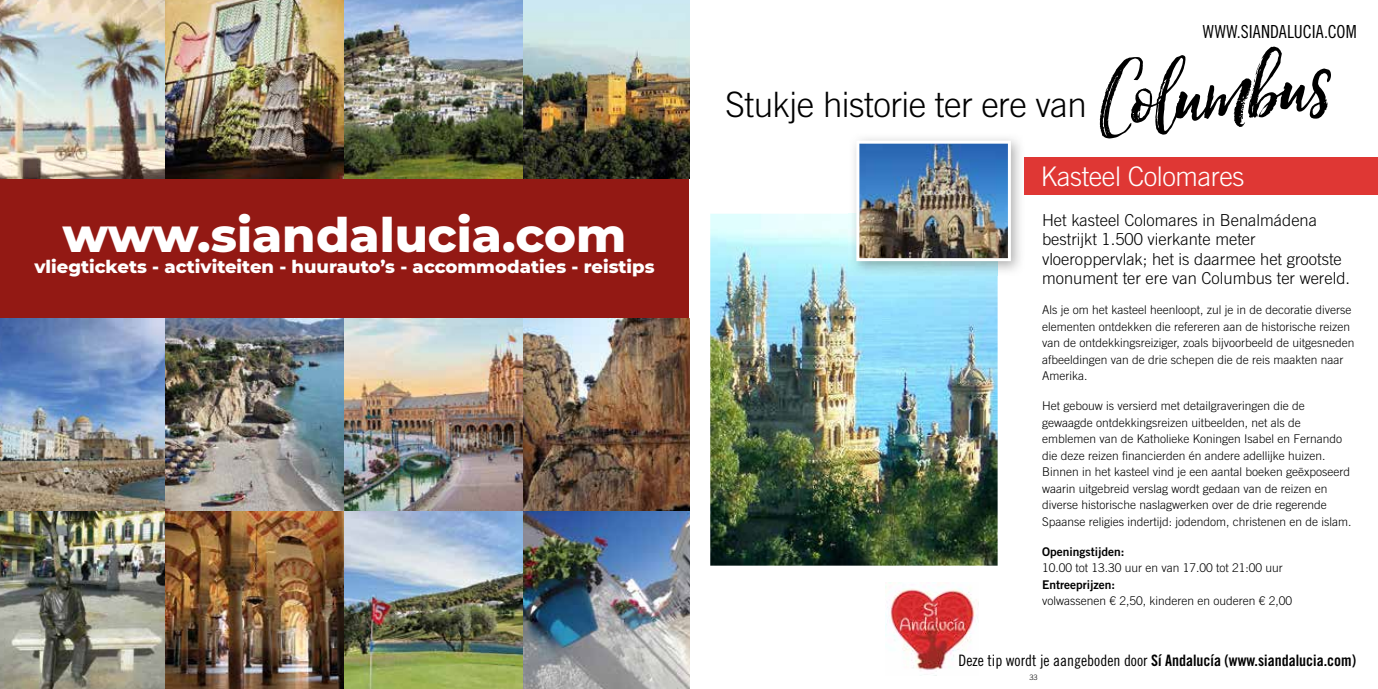
<style>
.page{position:relative;width:1378px;height:689px;background:#fff}
.page>*{position:absolute;margin:0;border:0;box-sizing:border-box;transform-origin:0 0}
.t1{font:italic 114.75px "Hello Sunshine";color:#000}
.t2{font:800 48px "Montserrat";color:#fff}
.t3{font:300 34.95px "Trade Gothic LT Std";letter-spacing:-.015em;color:#000}
.t4{font:300 27px "Trade Gothic LT Std";letter-spacing:-.015em;color:#fff}
.t5{font:800 18px "Montserrat";color:#fff}
.t6{font:18px "Trade Gothic LT Std Cn 18";letter-spacing:.005em;color:#000}
.t7{font:300 16.5px/19.5px "Trade Gothic LT Std";color:#000}
.t8{font:15.75px "Trade Gothic LT Std Bd Cn 20";color:#000}
.t9{font:300 12px/16.5px "Trade Gothic LT Std";color:#000}
.t10{font:12px "Trade Gothic LT Std Bd 2";color:#000}
.t11{font:300 7.5px "Trade Gothic LT Std";color:#000}
.s1{font-family:"Trade Gothic LT Std Cn 18"}
</style>
<div class="page">
<div style="left:1025px;top:157px;width:353px;height:37px;background:#df3734"></div>
<img style="left:710px;top:214px;width:287px;height:352px">
<img style="left:885px;top:582px;width:93px;height:89px">
<img style="left:849px;top:138px;width:176px;height:138px">
<img style="left:849px;top:214px;width:148px;height:62px">
<img style="left:856px;top:141px;width:155px;height:120px">
<div style="left:0;top:0;width:689px;height:689px;background:#931914"></div>
<img style="left:0;top:0;width:689px;height:179px">
<img style="left:0;top:319px;width:689px;height:370px">
<h2 class="t2" style="left:63px;top:199px;width:565px">www.siandalucia.com</h2>
<h3 class="t5" style="left:34px;top:254px;width:622px">vliegtickets - activiteiten - huurauto’s - accommodaties - reistips</h3>
<h3 class="t3" style="left:725px;top:83px;width:363px">Stukje historie ter ere van</h3>
<h3 class="t6" style="left:1203px;top:21px;width:155px">WWW.SIANDALUCIA.COM</h3>
<h1 class="t1" style="left:1093px;top:37px;width:230px;rotate:-5deg">Columbus</h1>
<h3 class="t4" style="left:1041px;top:160px;width:205px">Kasteel Colomares</h3>
<h3 class="t7" style="left:1042px;top:210px;width:310px">Het kasteel Colomares in Benalmádena bestrijkt 1.500 vierkante meter vloeroppervlak; het is daarmee het grootste monument ter ere van Columbus ter wereld.</h3>
<p class="t9" style="left:1042px;top:301px;width:314px">Als je om het kasteel heenloopt, zul je in de decoratie diverse elementen ontdekken die refereren aan de historische reizen van de ontdekkingsreiziger, zoals bijvoorbeeld de uitgesneden afbeeldingen van de drie schepen die de reis maakten naar Amerika.</p>
<p class="t9" style="left:1042px;top:397px;width:311px">Het gebouw is versierd met detailgraveringen die de gewaagde ontdekkingsreizen uitbeelden, net als de emblemen van de Katholieke Koningen Isabel en Fernando die deze reizen financierden én andere adellijke huizen.<br>Binnen in het kasteel vind je een aantal boeken geëxposeerd waarin uitgebreid verslag wordt gedaan van de reizen en diverse historische naslagwerken over de drie regerende Spaanse religies indertijd: jodendom, christenen en de islam.</p>
<p class="t10" style="left:1042px;top:544px;width:84px">Openingstijden:</p>
<p class="t9" style="left:1042px;top:559px;width:242px">10.00 tot 13.30 uur en van 17.00 tot 21:00 uur</p>
<p class="t10" style="left:1042px;top:577px;width:74px">Entreeprijzen:</p>
<p class="t9" style="left:1042px;top:592px;width:252px">volwassenen € 2,50, kinderen en ouderen € 2,00</p>
<h3 class="t8" style="left:958px;top:651px;width:399px"><span class="s1">Deze tip wordt je aangeboden door</span> Sí Andalucía (www.siandalucia.com)</h3>
<p class="t11" style="left:1029px;top:672px;width:10px">33</p>
</div>
